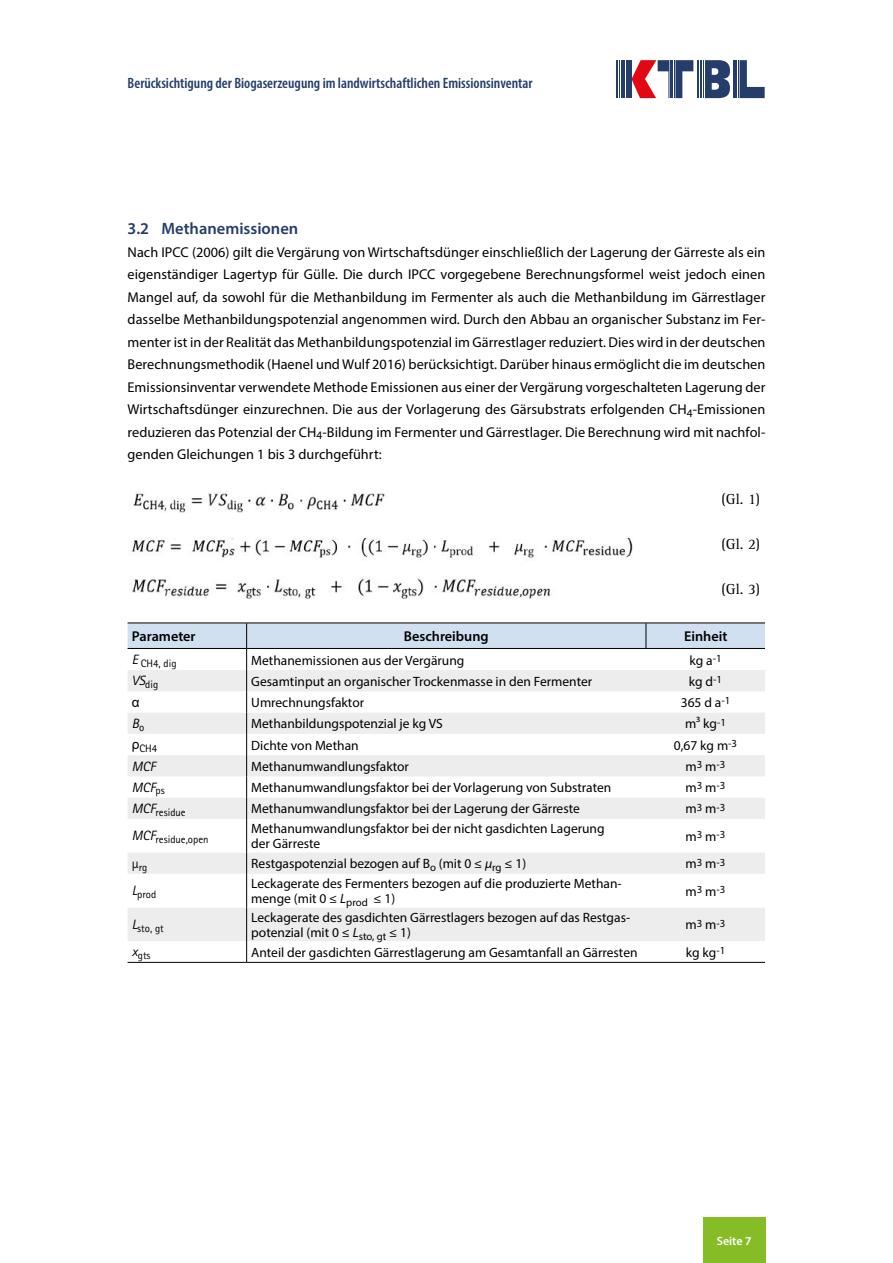
<style>
.page{position:relative;width:893px;height:1263px;background:#fff}
.page>*{position:absolute;margin:0;border:0;box-sizing:border-box;transform-origin:0 0}
.t1{font:600 16.5px "Myriad Pro";color:#253d6b}
.t2{font:600 condensed 15px "Myriad Pro";color:#253d6b}
.t3{font:15px "Rotis Serif Pro";color:#000}
.t4{font:14.25px/22.5px "Myriad Pro";letter-spacing:.005em;color:#000;text-align:justify}
.t5{font:600 14.25px "Myriad Pro";color:#000}
.t6{font:13.5px/15px "Myriad Pro";color:#000}
.t7{font:italic 13.5px "Rotis Sans Serif Pro";color:#000}
.t8{font:13.5px "Arial";color:#000}
.t9{font:600 12px "Myriad Pro";color:#fff}
.t10{font:10.8px "Rotis Sans Serif Pro";color:#000}
.t11{font:10.8px "Myriad Pro";color:#000}
.s1{font-size:13.5px}
.s2{font-style:italic}
</style>
<div class="page">
<svg style="left:631px;top:60px;width:38px;height:38px"></svg>
<hr style="left:670px;top:60px;width:1px;height:38px;background:#253d6b">
<hr style="left:672px;top:60px;width:1px;height:38px;background:#253d6b">
<hr style="left:674px;top:60px;width:1px;height:38px;background:#253d6b">
<svg style="left:675px;top:60px;width:18px;height:38px"></svg>
<hr style="left:733px;top:60px;width:1px;height:38px;background:#253d6b">
<hr style="left:736px;top:60px;width:1px;height:38px;background:#253d6b">
<hr style="left:738px;top:60px;width:1px;height:38px;background:#253d6b">
<svg style="left:739px;top:60px;width:26px;height:38px"></svg>
<hr style="left:697px;top:60px;width:2px;height:38px;background:#253d6b">
<hr style="left:700px;top:60px;width:1px;height:38px;background:#253d6b">
<svg style="left:705px;top:60px;width:25px;height:38px"></svg>
<hr style="left:701px;top:60px;width:1px;height:38px;background:#253d6b">
<hr style="left:703px;top:60px;width:1px;height:38px;background:#253d6b">
<hr style="left:617px;top:60px;width:1px;height:38px;background:#253d6b">
<hr style="left:619px;top:60px;width:1px;height:38px;background:#253d6b">
<hr style="left:621px;top:60px;width:1px;height:38px;background:#253d6b">
<hr style="left:622px;top:60px;width:1px;height:38px;background:#253d6b">
<hr style="left:624px;top:60px;width:1px;height:38px;background:#253d6b">
<div style="left:626px;top:60px;width:5px;height:38px;background:#253d6b"></div>
<img style="left:133px;top:492px;width:253px;height:20px">
<img style="left:131px;top:538px;width:502px;height:22px">
<img style="left:131px;top:578px;width:420px;height:20px">
<div style="left:128px;top:907px;width:637px;height:34px;background:#ededed"></div>
<svg style="left:128px;top:819px;width:637px;height:88px"></svg>
<hr style="left:246px;top:819px;width:1px;height:33px;background:#000">
<svg style="left:246px;top:852px;width:1px;height:22px"></svg>
<hr style="left:246px;top:874px;width:1px;height:33px;background:#000">
<hr style="left:246px;top:907px;width:1px;height:34px;background:#000">
<svg style="left:246px;top:941px;width:1px;height:21px"></svg>
<hr style="left:128px;top:962px;width:119px;height:1px;background:#000">
<hr style="left:247px;top:962px;width:399px;height:1px;background:#000">
<hr style="left:646px;top:962px;width:119px;height:1px;background:#000">
<svg style="left:128px;top:623px;width:637px;height:196px"></svg>
<hr style="left:128px;top:648px;width:119px;height:1px;background:#000">
<hr style="left:247px;top:648px;width:399px;height:1px;background:#000">
<hr style="left:646px;top:648px;width:119px;height:1px;background:#000">
<div style="left:703px;top:1217px;width:62px;height:46px;background:#86bc25"></div>
<p class="t2" style="left:128px;top:73px;width:406px">Berücksichtigung der Biogaserzeugung im landwirtschaftlichen Emissionsinventar</p>
<p class="t1" style="left:128px;top:218px;width:172px">3.2 Methanemissionen</p>
<p class="t4" style="left:128px;top:240px;width:639px">Nach IPCC (2006) gilt die Vergärung von Wirtschaftsdünger einschließlich der Lagerung der Gärreste als ein eigenständiger Lagertyp für Gülle. Die durch IPCC vorgegebene Berechnungsformel weist jedoch einen Mangel auf, da sowohl für die Methanbildung im Fermenter als auch die Methanbildung im Gärrestlager dasselbe Methanbildungspotenzial angenommen wird. Durch den Abbau an organischer Substanz im Fer&shy;menter ist in der Realität das Methanbildungspotenzial im Gärrestlager reduziert. Dies wird in der deutschen Berechnungsmethodik (Haenel und Wulf 2016) berücksichtigt. Darüber hinaus ermöglicht die im deutschen Emissionsinventar verwendete Methode Emissionen aus einer der Vergärung vorgeschalteten Lagerung der Wirtschaftsdünger einzurechnen. Die aus der Vorlagerung des Gärsubstrats erfolgenden CH<sub>4</sub>-Emissionen reduzieren das Potenzial der CH<sub>4</sub>-Bildung im Fermenter und Gärrestlager. Die Berechnung wird mit nachfol&shy;genden Gleichungen 1 bis 3 durchgeführt:</p>
<p class="t3" style="left:722px;top:490px;width:40px">(Gl. 1)</p>
<p class="t3" style="left:722px;top:535px;width:40px">(Gl. 2)</p>
<p class="t3" style="left:722px;top:580px;width:40px">(Gl. 3)</p>
<p class="t5" style="left:132px;top:627px;width:65px">Parameter</p>
<p class="t5" style="left:404px;top:627px;width:86px">Beschreibung</p>
<p class="t5" style="left:684px;top:627px;width:45px">Einheit</p>
<p class="t10" style="left:132px;top:657px;width:46px"><sup>E</sup> CH4, dig</p>
<p class="t6" style="left:251px;top:652px;width:215px">Methanemissionen aus der Vergärung</p>
<p class="t6" style="left:689px;top:652px;width:34px">kg a<sup>-1</sup></p>
<p class="t10" style="left:132px;top:678px;width:28px"><sup>VS</sup>dig</p>
<p class="t6" style="left:251px;top:673px;width:343px">Gesamtinput an organischer Trockenmasse in den Fermenter</p>
<p class="t6" style="left:689px;top:673px;width:35px">kg d<sup>-1</sup></p>
<p class="t8" style="left:132px;top:693px;width:9px">α</p>
<p class="t6" style="left:251px;top:695px;width:114px">Umrechnungsfaktor</p>
<p class="t6" style="left:681px;top:695px;width:51px">365 d a<sup>-1</sup></p>
<p class="t7" style="left:132px;top:715px;width:14px">B<sub>o</sub></p>
<p class="t6" style="left:251px;top:716px;width:193px">Methanbildungspotenzial je kg VS</p>
<p class="t6" style="left:685px;top:716px;width:42px">m³ kg<sup>-1</sup></p>
<p class="t10" style="left:132px;top:742px;width:27px"><sup>ρ</sup>CH4</p>
<p class="t6" style="left:251px;top:737px;width:109px">Dichte von Methan</p>
<p class="t6" style="left:674px;top:737px;width:65px">0,67 kg m<sup>-3</sup></p>
<p class="t7" style="left:132px;top:758px;width:25px">MCF</p>
<p class="t6" style="left:251px;top:759px;width:159px">Methanumwandlungsfaktor</p>
<p class="t11" style="left:686px;top:758px;width:41px"><span class="s1">m</span>3 <span class="s1">m</span>-3</p>
<p class="t7" style="left:132px;top:779px;width:34px">MCF<sub>ps</sub></p>
<p class="t6" style="left:251px;top:780px;width:362px">Methanumwandlungsfaktor bei der Vorlagerung von Substraten</p>
<p class="t11" style="left:686px;top:779px;width:41px"><span class="s1">m</span>3 <span class="s1">m</span>-3</p>
<p class="t10" style="left:132px;top:806px;width:55px"><sup>MCF</sup>residue</p>
<p class="t6" style="left:251px;top:801px;width:330px">Methanumwandlungsfaktor bei der Lagerung der Gärreste</p>
<p class="t11" style="left:686px;top:800px;width:41px"><span class="s1">m</span>3 <span class="s1">m</span>-3</p>
<p class="t10" style="left:132px;top:833px;width:78px"><sup>MCF</sup>residue,open</p>
<p class="t6" style="left:251px;top:821px;width:355px">Methanumwandlungsfaktor bei der nicht gasdichten Lagerung der Gärreste</p>
<p class="t11" style="left:686px;top:828px;width:41px"><span class="s1">m</span>3 <span class="s1">m</span>-3</p>
<p class="t10" style="left:132px;top:860px;width:17px"><sup>μ</sup>rg</p>
<p class="t6" style="left:251px;top:856px;width:276px">Restgaspotenzial bezogen auf B<sub>o</sub> (mit 0 ≤ <span class="s2">μ</span><sub>rg</sub> ≤ 1)</p>
<p class="t11" style="left:686px;top:855px;width:41px"><span class="s1">m</span>3 <span class="s1">m</span>-3</p>
<p class="t10" style="left:132px;top:888px;width:26px"><sup>L</sup>prod</p>
<p class="t6" style="left:251px;top:876px;width:372px">Leckagerate des Fermenters bezogen auf die produzierte Methan&shy;menge (mit 0 ≤ <span class="s2">L</span><sub>prod</sub> ≤ 1)</p>
<p class="t11" style="left:686px;top:883px;width:41px"><span class="s1">m</span>3 <span class="s1">m</span>-3</p>
<p class="t10" style="left:132px;top:922px;width:34px"><sup>L</sup>sto, gt</p>
<p class="t6" style="left:251px;top:909px;width:380px">Leckagerate des gasdichten Gärrestlagers bezogen auf das Restgas&shy;potenzial (mit 0 ≤ <span class="s2">L</span><sub>sto,</sub> <sub>gt</sub> ≤ 1)</p>
<p class="t11" style="left:686px;top:916px;width:41px"><span class="s1">m</span>3 <span class="s1">m</span>-3</p>
<p class="t10" style="left:132px;top:949px;width:20px"><sup>x</sup>gts</p>
<p class="t6" style="left:251px;top:944px;width:388px">Anteil der gasdichten Gärrestlagerung am Gesamtanfall an Gärresten</p>
<p class="t6" style="left:686px;top:944px;width:41px">kg kg<sup>-1</sup></p>
<p class="t9" style="left:717px;top:1233px;width:36px">Seite 7</p>
</div>
